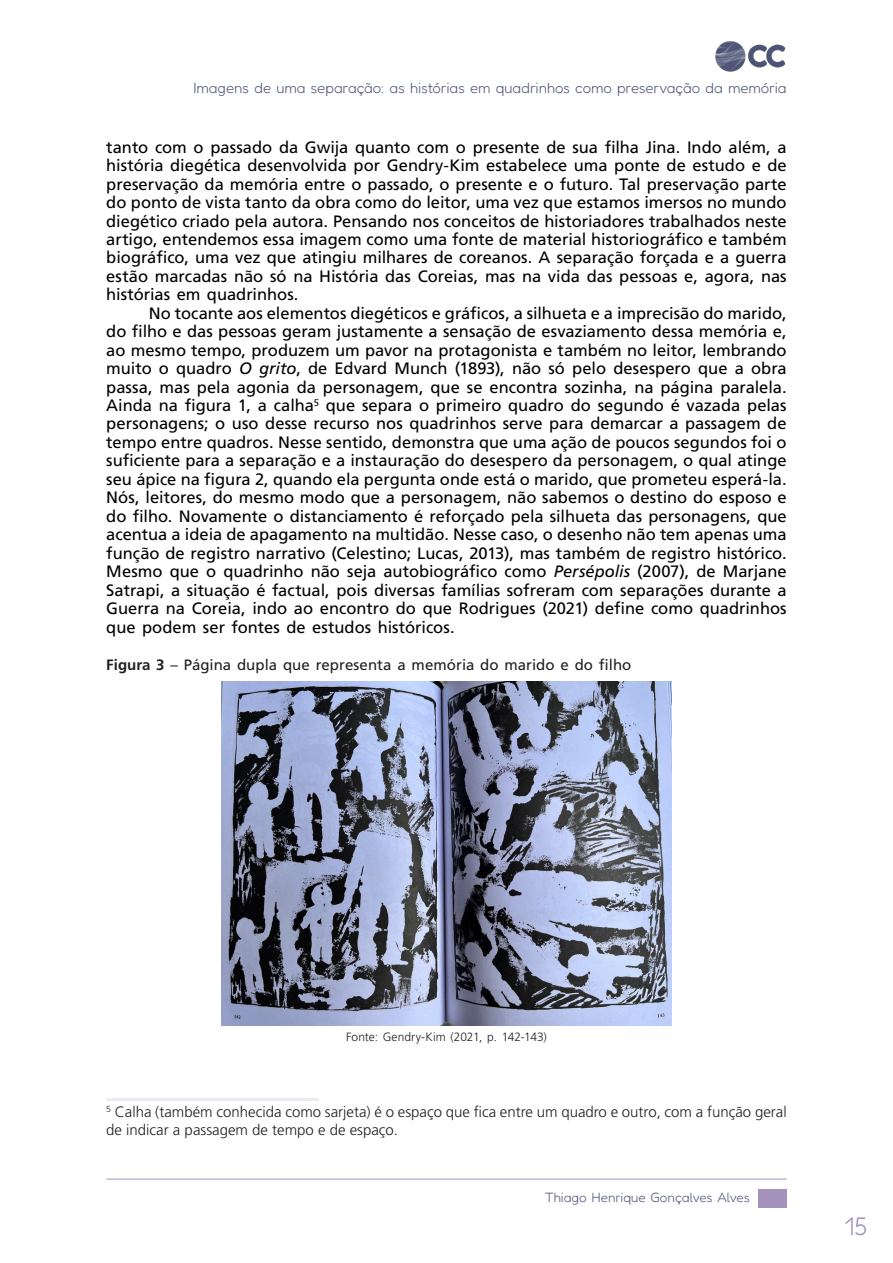
<style>
.page{position:relative;width:893px;height:1263px;background:#fff}
.page>*{position:absolute;margin:0;border:0;box-sizing:border-box;transform-origin:0 0}
.t1{font:300 25.5px "Fredoka";color:#a492ba}
.corpo_de_texto{font:16.5px/18.5px "Frutiger LT Std";color:#000;text-align:justify}
.nota_rodape{font:300 15px/18px "Frutiger LT Std";color:#231f20}
.t2{font:300 15px "Fredoka";letter-spacing:-.01em;color:#4e5476}
._05_legenda_em_cima{font:15px "Frutiger LT Std";letter-spacing:.005em;color:#231f20}
.t3{font:300 13.5px "Fredoka";letter-spacing:-.005em;color:#4e5476}
._06_fonte_em_baixo{font:300 12px "Frutiger LT Std";color:#231f20}
.s1{font-style:italic}
.s2{font-weight:700}
</style>
<div class="page">
<hr style="left:106px;top:1179px;width:681px;height:1px;background:#a492ba">
<div style="left:759px;top:1189px;width:28px;height:19px;background:#a492ba"></div>
<img style="left:715px;top:40px;width:71px;height:32px">
<img style="left:222px;top:681px;width:449px;height:345px">
<hr style="left:106px;top:1098px;width:213px;height:3px;background:#ede9f1">
<p class="t2" style="left:194px;top:79px;width:595px">Imagens de uma separação: as histórias em quadrinhos como preservação da memória</p>
<p class="corpo_de_texto" style="left:106px;top:138px;width:682px">tanto com o passado da Gwija quanto com o presente de sua filha Jina. Indo além, a história diegética desenvolvida por Gendry-Kim estabelece uma ponte de estudo e de preservação da memória entre o passado, o presente e o futuro. Tal preservação parte do ponto de vista tanto da obra como do leitor, uma vez que estamos imersos no mundo diegético criado pela autora. Pensando nos conceitos de historiadores trabalhados neste artigo, entendemos essa imagem como uma fonte de material historiográfico e também biográfico, uma vez que atingiu milhares de coreanos. A separação forçada e a guerra estão marcadas não só na História das Coreias, mas na vida das pessoas e, agora, nas histórias em quadrinhos.</p>
<p class="corpo_de_texto" style="left:106px;top:304px;width:682px;text-indent:43px">No tocante aos elementos diegéticos e gráficos, a silhueta e a imprecisão do marido, do filho e das pessoas geram justamente a sensação de esvaziamento dessa memória e, ao mesmo tempo, produzem um pavor na protagonista e também no leitor, lembrando muito o quadro <span class="s1">O grito</span>, de Edvard Munch (1893), não só pelo desespero que a obra passa, mas pela agonia da personagem, que se encontra sozinha, na página paralela.<br>Ainda na figura 1, a calha<sup>5</sup> que separa o primeiro quadro do segundo é vazada pelas personagens; o uso desse recurso nos quadrinhos serve para demarcar a passagem de tempo entre quadros. Nesse sentido, demonstra que uma ação de poucos segundos foi o suficiente para a separação e a instauração do desespero da personagem, o qual atinge seu ápice na figura 2, quando ela pergunta onde está o marido, que prometeu esperá-la.<br>Nós, leitores, do mesmo modo que a personagem, não sabemos o destino do esposo e do filho. Novamente o distanciamento é reforçado pela silhueta das personagens, que acentua a ideia de apagamento na multidão. Nesse caso, o desenho não tem apenas uma função de registro narrativo (Celestino; Lucas, 2013), mas também de registro histórico.<br>Mesmo que o quadrinho não seja autobiográfico como <span class="s1">Persépolis</span> (2007), de Marjane Satrapi, a situação é factual, pois diversas famílias sofreram com separações durante a Guerra na Coreia, indo ao encontro do que Rodrigues (2021) define como quadrinhos que podem ser fontes de estudos históricos.</p>
<p class="_05_legenda_em_cima" style="left:106px;top:655px;width:527px"><span class="s2">Figura 3</span> – Página dupla que representa a memória do marido e do filho</p>
<p class="_06_fonte_em_baixo" style="left:346px;top:1030px;width:202px">Fonte: Gendry-Kim (2021, p. 142-143)</p>
<p class="nota_rodape" style="left:106px;top:1103px;width:682px"><sup>5</sup> Calha (também conhecida como sarjeta) é o espaço que fica entre um quadro e outro, com a função geral de indicar a passagem de tempo e de espaço.</p>
<p class="t3" style="left:545px;top:1189px;width:207px">Thiago Henrique Gonçalves Alves</p>
<h1 class="t1" style="left:844px;top:1210px;width:25px">15</h1>
</div>
